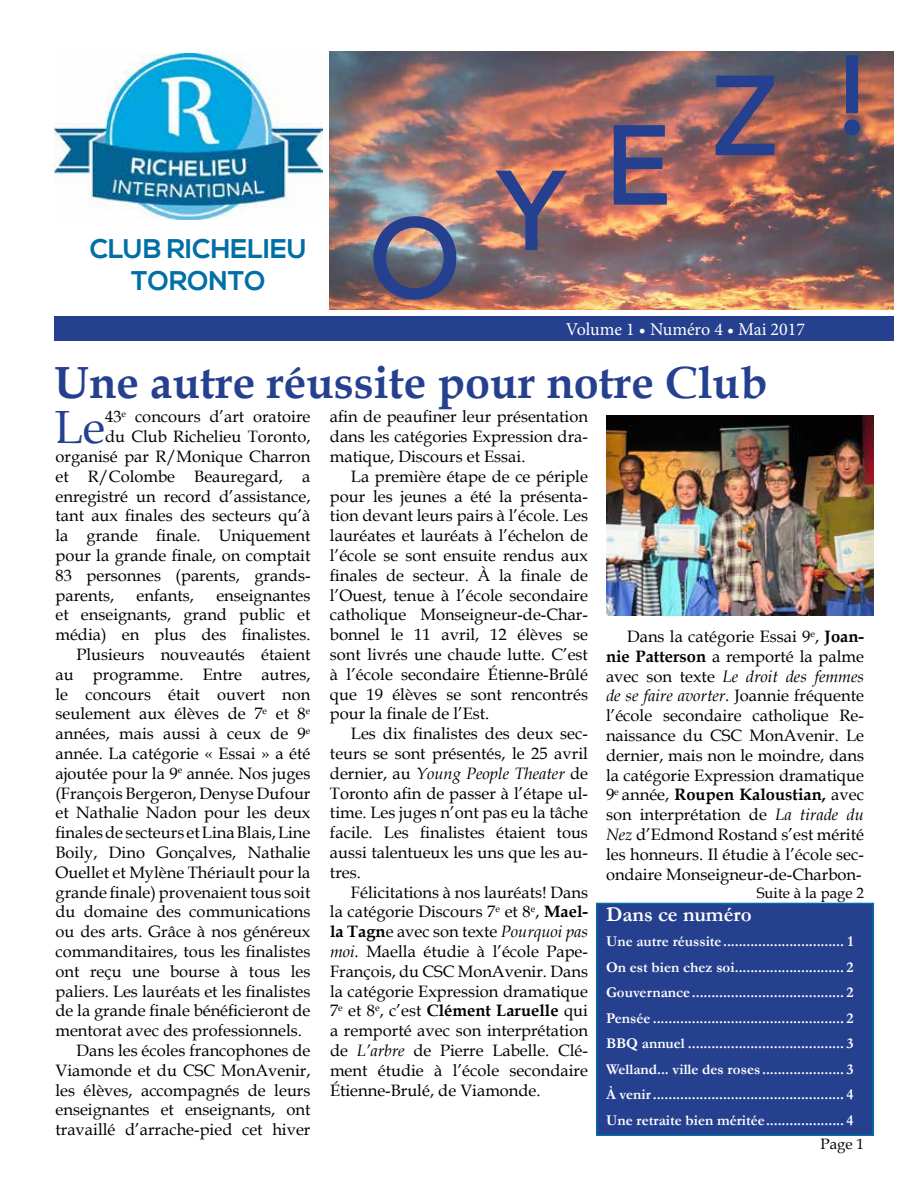
<style>
.page{position:relative;width:918px;height:1188px;background:#fff}
.page>*{position:absolute;margin:0;border:0;box-sizing:border-box;transform-origin:0 0}
.t1{font:108px "Avenir LT Std";color:#25408f}
.t2{font:46.65px "Book Antiqua";color:#25408f}
.t3{font:700 45px "Book Antiqua";color:#25408f}
.t4{font:700 27px/32.4px "Nexa";color:#006fa6;text-align:center}
.t5{font:700 21px "Garamond";color:#fff}
.t6{font:18px "Minion Pro";letter-spacing:-.005em;color:#fff}
.t7{font:16.5px/19.8px "Book Antiqua";color:#000;text-align:justify}
.t8{font:700 15px/25.5px "Garamond";color:#fff;text-align:justify}
.t9{font:15px "Book Antiqua";color:#000}
.s1{font-style:italic}
.s2{font-weight:700}
</style>
<div class="page">
<div style="left:596px;top:903px;width:278px;height:233px;background:#25408f;border:2px solid #006fa6"></div>
<img style="left:329px;top:52px;width:565px;height:258px">
<img style="left:54px;top:54px;width:269px;height:166px">
<div style="left:54px;top:316px;width:840px;height:25px;background:#25408f"></div>
<img style="left:372px;top:215px;width:86px;height:86px">
<img style="left:493px;top:169px;width:77px;height:83px">
<svg style="left:612px;top:124px;width:56px;height:82px"></svg>
<svg style="left:714px;top:74px;width:62px;height:83px"></svg>
<svg style="left:843px;top:54px;width:19px;height:83px"></svg>
<img style="left:606px;top:415px;width:267px;height:200px">
<h3 class="t4" style="left:90px;top:233px;width:219px">CLUB RICHELIEU<br>TORONTO</h3>
<h1 class="t1" style="left:370px;top:196px;width:92px">O</h1>
<h1 class="t1" style="left:499px;top:126px;width:172px">Y E</h1>
<h1 class="t1" style="left:714px;top:43px;width:155px">Z !</h1>
<p class="t6" style="left:566px;top:317px;width:241px">Volume 1 • Numéro 4 • Mai 2017</p>
<h3 class="t3" style="left:54px;top:352px;width:715px">Une autre réussite pour notre Club</h3>
<p class="t7" style="left:330px;top:407px;width:260px">afin de peaufiner leur présentation dans les catégories Expression dra&shy;matique, Discours et Essai.</p>
<p class="t7" style="left:330px;top:466px;width:260px;text-indent:21px">La première étape de ce périple pour les jeunes a été la présenta&shy;tion devant leurs pairs à l’école. Les lauréates et lauréats à l’échelon de l’école se sont ensuite rendus aux finales de secteur. À la finale de l’Ouest, tenue à l’école secondaire catholique Monseigneur-de-Char&shy;bonnel le 11 avril, 12 élèves se sont livrés une chaude lutte. C’est à l’école secondaire Étienne-Brûlé que 19 élèves se sont rencontrés pour la finale de l’Est.</p>
<p class="t7" style="left:330px;top:723px;width:260px;text-indent:21px">Les dix finalistes des deux sec&shy;teurs se sont présentés, le 25 avril dernier, au <span class="s1">Young People Theater</span> de Toronto afin de passer à l’étape ul&shy;time. Les juges n’ont pas eu la tâche facile. Les finalistes étaient tous aussi talentueux les uns que les au&shy;tres.</p>
<p class="t7" style="left:330px;top:882px;width:260px;text-indent:21px">Félicitations à nos lauréats! Dans la catégorie Discours 7<sup>e</sup> et 8<sup>e</sup>, <span class="s2">Mael&shy;la Tagn</span>e avec son texte <span class="s1">Pourquoi pas moi.</span> Maella étudie à l’école Pape-François, du CSC MonAvenir. Dans la catégorie Expression dramatique 7<sup>e</sup> et 8<sup>e</sup>, c’est <span class="s2">Clément Laruelle</span> qui a remporté avec son interprétation de <span class="s1">L’arbre</span> de Pierre Labelle. Clé&shy;ment étudie à l’école secondaire Étienne-Brulé, de Viamonde.</p>
<h2 class="t2" style="left:54px;top:395px;width:52px">Le</h2>
<p class="t7" style="left:105px;top:407px;width:207px">43<sup>e</sup> concours d’art oratoire</p>
<p class="t7" style="left:105px;top:426px;width:207px">du Club Richelieu Toronto,</p>
<p class="t7" style="left:56px;top:446px;width:257px">organisé par R/Monique Charron</p>
<p class="t7" style="left:56px;top:466px;width:256px">et R/Colombe Beauregard, a</p>
<p class="t7" style="left:56px;top:486px;width:257px">enregistré un record d’assistance,</p>
<p class="t7" style="left:56px;top:506px;width:257px">tant aux finales des secteurs qu’à</p>
<p class="t7" style="left:56px;top:525px;width:257px">la grande finale. Uniquement</p>
<p class="t7" style="left:56px;top:545px;width:256px">pour la grande finale, on comptait</p>
<p class="t7" style="left:56px;top:565px;width:257px">83 personnes (parents, grands-</p>
<p class="t7" style="left:56px;top:585px;width:60px">parents,</p>
<p class="t7" style="left:137px;top:585px;width:59px">enfants,</p>
<p class="t7" style="left:216px;top:585px;width:96px">enseignantes</p>
<p class="t7" style="left:56px;top:605px;width:257px">et enseignants, grand public et</p>
<p class="t7" style="left:56px;top:624px;width:257px">média) en plus des finalistes.</p>
<p class="t7" style="left:77px;top:644px;width:236px">Plusieurs nouveautés étaient</p>
<p class="t7" style="left:56px;top:664px;width:257px">au programme. Entre autres,</p>
<p class="t7" style="left:56px;top:684px;width:257px">le concours était ouvert non</p>
<p class="t7" style="left:56px;top:704px;width:256px">seulement aux élèves de 7<sup>e</sup> et 8<sup>e</sup></p>
<p class="t7" style="left:55px;top:723px;width:257px">années, mais aussi à ceux de 9<sup>e</sup></p>
<p class="t7" style="left:55px;top:743px;width:256px">année. La catégorie « Essai » a été</p>
<p class="t7" style="left:55px;top:763px;width:257px">ajoutée pour la 9<sup>e</sup> année. Nos juges</p>
<p class="t7" style="left:56px;top:783px;width:257px">(François Bergeron, Denyse Dufour</p>
<p class="t7" style="left:56px;top:803px;width:256px">et Nathalie Nadon pour les deux</p>
<p class="t7" style="left:56px;top:822px;width:257px">finales de secteurs et Lina Blais, Line</p>
<p class="t7" style="left:56px;top:842px;width:256px">Boily, Dino Gonçalves, Nathalie</p>
<p class="t7" style="left:56px;top:862px;width:256px">Ouellet et Mylène Thériault pour la</p>
<p class="t7" style="left:56px;top:882px;width:257px">grande finale) provenaient tous soit</p>
<p class="t7" style="left:56px;top:902px;width:257px">du domaine des communications</p>
<p class="t7" style="left:56px;top:921px;width:256px">ou des arts. Grâce à nos généreux</p>
<p class="t7" style="left:56px;top:941px;width:257px">commanditaires, tous les finalistes</p>
<p class="t7" style="left:56px;top:961px;width:257px">ont reçu une bourse à tous les</p>
<p class="t7" style="left:56px;top:981px;width:257px">paliers. Les lauréats et les finalistes</p>
<p class="t7" style="left:56px;top:1001px;width:257px">de la grande finale bénéficieront de</p>
<p class="t7" style="left:56px;top:1020px;width:248px">mentorat avec des professionnels.</p>
<p class="t7" style="left:77px;top:1040px;width:236px">Dans les écoles francophones de</p>
<p class="t7" style="left:56px;top:1060px;width:256px">Viamonde et du CSC MonAvenir,</p>
<p class="t7" style="left:56px;top:1080px;width:256px">les élèves, accompagnés de leurs</p>
<p class="t7" style="left:56px;top:1100px;width:256px">enseignantes et enseignants, ont</p>
<p class="t7" style="left:56px;top:1119px;width:257px">travaillé d’arrache-pied cet hiver</p>
<p class="t7" style="left:606px;top:626px;width:260px;text-indent:21px">Dans la catégorie Essai 9<sup>e</sup>, <span class="s2">Joan&shy;nie Patterson</span> a remporté la palme avec son texte <span class="s1">Le droit des femmes de se faire avorter.</span> Joannie fréquente l’école secondaire catholique Re&shy;naissance du CSC MonAvenir. Le dernier, mais non le moindre, dans la catégorie Expression dramatique 9<sup>e</sup> année, <span class="s2">Roupen Kaloustian,</span> avec son interprétation de <span class="s1">La tirade du Nez</span> d’Edmond Rostand s’est mérité les honneurs. Il étudie à l’école sec&shy;ondaire Monseigneur-de-Charbon-</p>
<p class="t9" style="left:757px;top:882px;width:109px">Suite à la page 2</p>
<p class="t5" style="left:606px;top:900px;width:147px">Dans ce numéro</p>
<p class="t8" style="left:606px;top:929px;width:249px">Une autre réussite............................... 1<br>On est bien chez soi............................ 2<br>Gouvernance....................................... 2<br>Pensée ................................................. 2<br>BBQ annuel ........................................ 3<br>Welland... ville des roses ..................... 3<br>À venir................................................. 4<br>Une retraite bien méritée.................... 4</p>
<p class="t9" style="left:821px;top:1134px;width:45px">Page 1</p>
</div>
